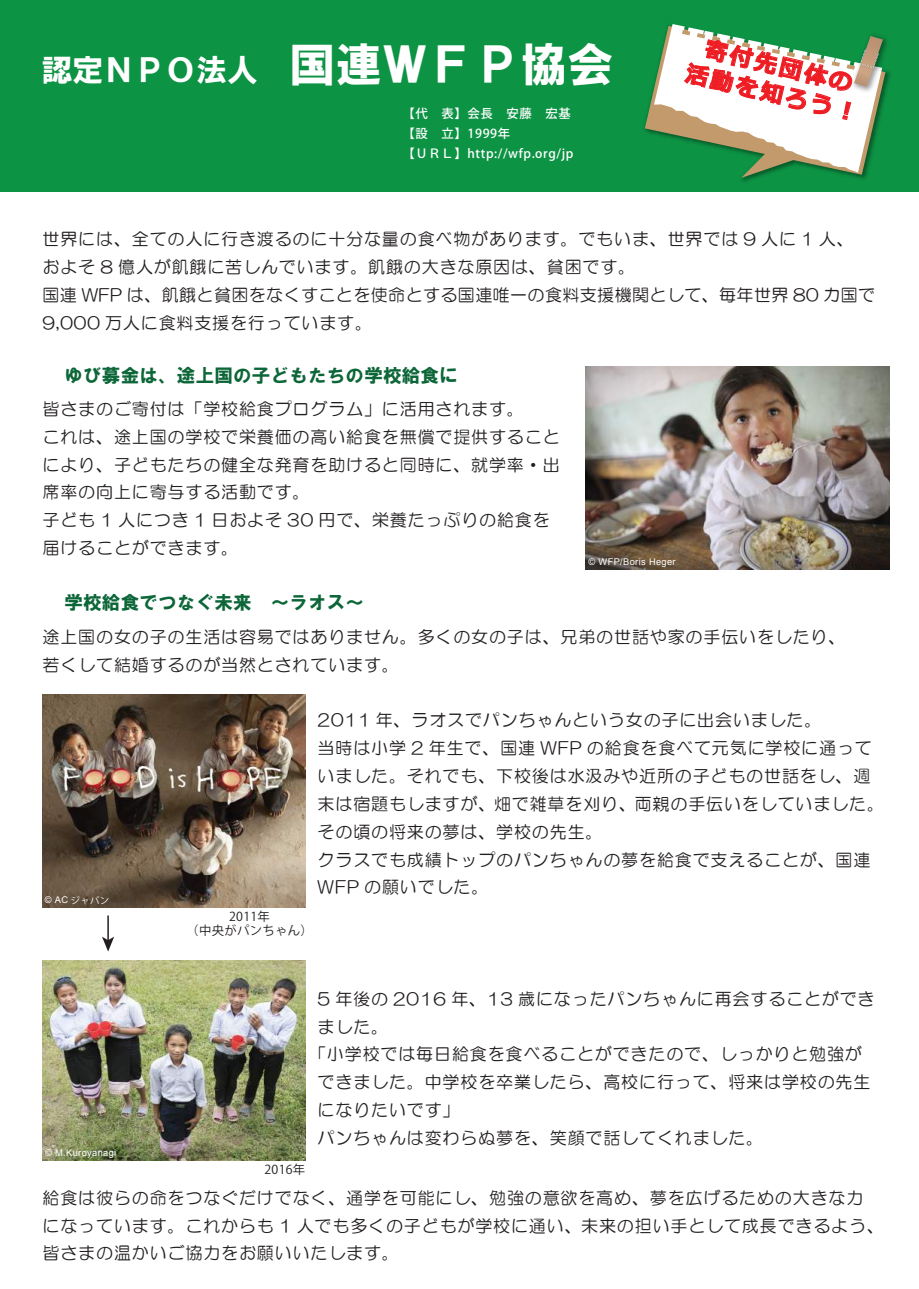
<style>
.page{position:relative;width:919px;height:1289px;background:#fff}
.page>*{position:absolute;margin:0;border:0;box-sizing:border-box;transform-origin:0 0}
.t1{font:30.9px "HG Soei Kakugothic UB";color:#fff}
.t2{font:700 23.25px/27.8px "Meiryo";color:#ee1d23;text-align:center}
.t3{font:18.6px "HGS Soei Kakugothic UB";letter-spacing:.01em;color:#0c6638}
.t4{font:16.95px/27.8px "HG Maru Gothic MPRO";letter-spacing:.05em;color:#231f20}
.t5{font:500 12.3px/20.1px "Koz Go Pro";letter-spacing:.05em;color:#fff}
.t6{font:12.3px/14px "Koz Go Pro";letter-spacing:.025em;color:#231f20;text-align:center}
.t7{font:9.3px "Arial";letter-spacing:.04em;color:#fff}
.t8{font:9.3px "Koz Go Pr 6 N";color:#fff}
.s1{font-size:46.35px}
.s2{font-family:"Arial"}
</style>
<div class="page">
<div style="left:0;top:0;width:918px;height:191px;background:#0d9344"></div>
<img style="left:885px;top:38px;width:5px;height:58px">
<svg style="left:644px;top:24px;width:241px;height:154px"></svg>
<img style="left:43px;top:960px;width:262px;height:200px">
<img style="left:585px;top:366px;width:304px;height:203px">
<img style="left:43px;top:694px;width:262px;height:213px">
<hr style="left:107px;top:915px;width:2px;height:26px;background:#231f20">
<svg style="left:102px;top:936px;width:12px;height:15px"></svg>
<h1 class="t1" style="left:42px;top:55px;width:573px">認定ＮＰＯ法人　<span class="s1">国連ＷＦＰ協会</span></h1>
<p class="t5" style="left:402px;top:104px;width:172px">【代　表】会長　安藤　宏基【設　立】1999年<br>【ＵＲＬ】http://wfp.org/jp</p>
<h2 class="t2" style="left:695px;top:34px;width:178px;rotate:13deg">寄付先団体の活動を知ろう！</h2>
<p class="t4" style="left:43px;top:225px;width:834px">世界には、全ての人に行き渡るのに十分な量の食べ物があります。でもいま、世界では 9 人に 1 人、　およそ 8 億人が飢餓に苦しんでいます。飢餓の大きな原因は、貧困です。<br>国連 WFP は、飢餓と貧困をなくすことを使命とする国連唯一の食料支援機関として、毎年世界 80 カ国で9,000 万人に食料支援を行っています。</p>
<p class="t3" style="left:64px;top:366px;width:395px">ゆび募金は、途上国の子どもたちの学校給食に</p>
<p class="t4" style="left:43px;top:395px;width:518px">皆さまのご寄付は「学校給食プログラム」に活用されます。<br>これは、途上国の学校で栄養価の高い給食を無償で提供することにより、子どもたちの健全な発育を助けると同時に、就学率・出席率の向上に寄与する活動です。<br>子ども 1 人につき 1 日およそ 30 円で、栄養たっぷりの給食を届けることができます。</p>
<p class="t3" style="left:64px;top:593px;width:301px">学校給食でつなぐ未来　～ラオス～</p>
<p class="t7" style="left:588px;top:555px;width:89px">© WFP/Boris Heger</p>
<p class="t4" style="left:43px;top:623px;width:804px">途上国の女の子の生活は容易ではありません。多くの女の子は、兄弟の世話や家の手伝いをしたり、若くして結婚するのが当然とされています。</p>
<p class="t4" style="left:317px;top:706px;width:568px">2011 年、ラオスでパンちゃんという女の子に出会いました。<br>当時は小学 2 年生で、国連 WFP の給食を食べて元気に学校に通っていました。それでも、下校後は水汲みや近所の子どもの世話をし、週末は宿題もしますが、畑で雑草を刈り、両親の手伝いをしていました。その頃の将来の夢は、学校の先生。<br>クラスでも成績トップのパンちゃんの夢を給食で支えることが、国連<br>WFP の願いでした。</p>
<p class="t8" style="left:45px;top:895px;width:66px"><span class="s2">© AC</span> ジャパン</p>
<p class="t7" style="left:45px;top:1146px;width:73px">© M.Kuroyanagi</p>
<p class="t6" style="left:186px;top:910px;width:128px">2011年<br>（中央がパンちゃん）</p>
<p class="t6" style="left:264px;top:1162px;width:42px">2016年</p>
<p class="t4" style="left:317px;top:984px;width:558px">5 年後の 2016 年、13 歳になったパンちゃんに再会することができ</p>
<p class="t4" style="left:317px;top:1012px;width:72px">ました。</p>
<p class="t4" style="left:309px;top:1040px;width:554px">「小学校では毎日給食を食べることができたので、しっかりと勉強が</p>
<p class="t4" style="left:317px;top:1068px;width:554px">できました。中学校を卒業したら、高校に行って、将来は学校の先生</p>
<p class="t4" style="left:317px;top:1095px;width:143px">になりたいです」</p>
<p class="t4" style="left:317px;top:1123px;width:447px">パンちゃんは変わらぬ夢を、笑顔で話してくれました。</p>
<p class="t4" style="left:43px;top:1183px;width:842px">給食は彼らの命をつなぐだけでなく、通学を可能にし、勉強の意欲を高め、夢を広げるための大きな力になっています。これからも 1 人でも多くの子どもが学校に通い、未来の担い手として成長できるよう、皆さまの温かいご協力をお願いいたします。</p>
</div>
